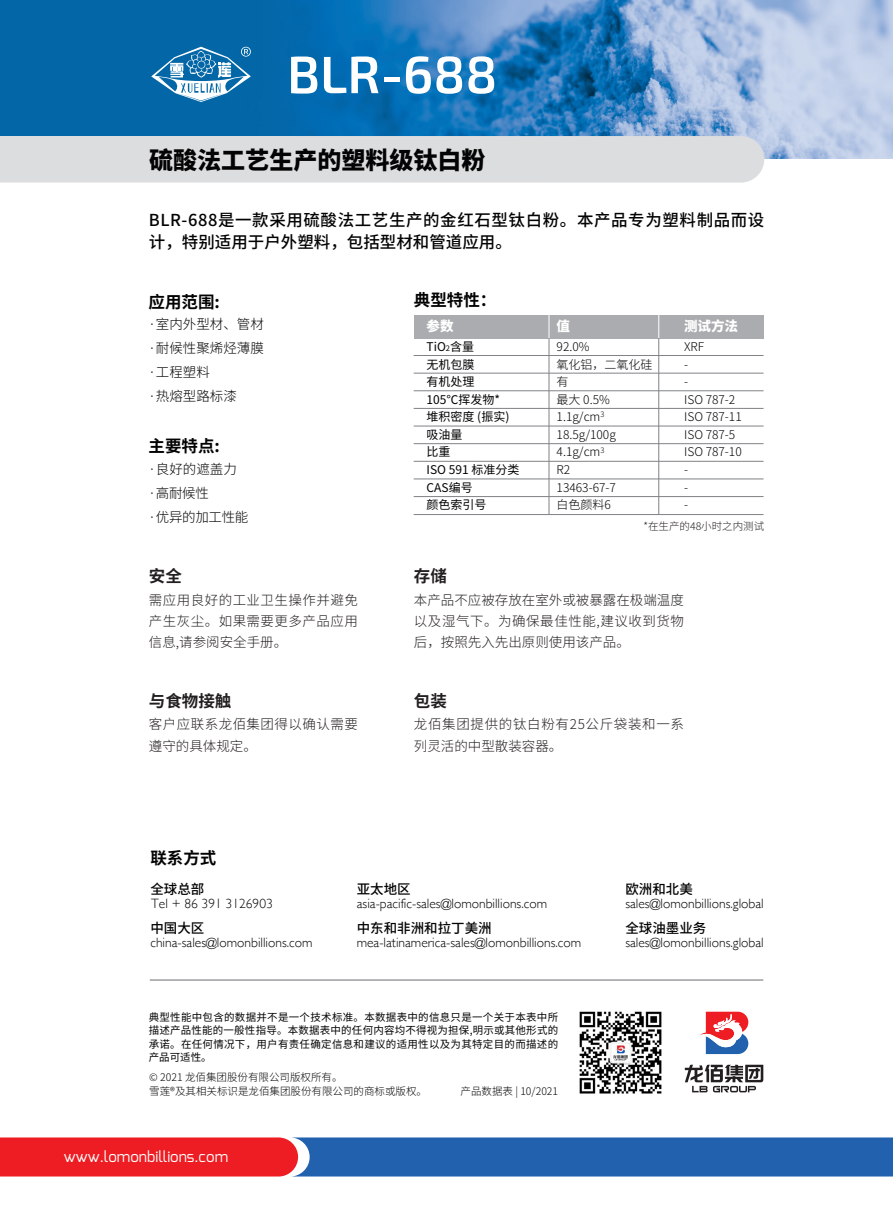
<style>
.page{position:relative;width:893px;height:1212px;background:#fff}
.page>*{position:absolute;margin:0;border:0;box-sizing:border-box;transform-origin:0 0}
.t1{font:600 52.5px "Exo 2";color:#fff}
.t2{font:800 24px "Source Han Sans CN";color:#030303}
.t3{font:500 16.5px/22.5px "Source Han Sans CN";letter-spacing:.035em;color:#030303}
.t4{font:700 16.5px "Source Han Sans CN";color:#030303}
.t5{font:700 16.5px "Source Han Sans CN";color:#231f20}
.t6{font:15px "Exo";color:#fff}
.t7{font:300 13.5px "Gill Sans";color:#030303}
.t8{font:300 13.5px/21px "Source Han Sans CN";letter-spacing:.035em;color:#231f20;text-align:justify}
.t9{font:500 13.5px "Source Han Sans CN";color:#030303}
.t10{font:300 13.5px/24px "Source Han Sans CN";color:#030303}
.t11{font:300 13.5px/24px "Source Han Sans CN";letter-spacing:-.025em;color:#030303}
.t12{font:800 13.5px "Source Han Sans CN";color:#fff}
.t13{font:300 12px/17.5px "Source Han Sans CN";color:#030303}
.t14{font:12px/17.5px "Source Han Sans CN";color:#030303}
.t15{font:10.5px/13.5px "Source Han Sans CN";letter-spacing:.025em;color:#030303;text-align:justify}
.t16{font:300 10.5px/13.5px "Source Han Sans CN";color:#030303}
.t17{font:300 10.5px "Source Han Sans CN";color:#231f20}
.s1{font-size:7.5px}
</style>
<div class="page">
<img style="left:0;top:0;width:893px;height:158px">
<svg style="left:0;top:1137px;width:893px;height:39px;background:#694e82"></svg>
<div style="left:0;top:136px;width:764px;height:47px;background:#dcdddf"></div>
<svg style="left:151px;top:47px;width:100px;height:55px"></svg>
<div style="left:414px;top:315px;width:349px;height:23px;background:#aaacaf"></div>
<hr style="left:414px;top:355px;width:349px;height:1px;background:#808285">
<hr style="left:414px;top:373px;width:349px;height:1px;background:#808285">
<hr style="left:414px;top:390px;width:349px;height:1px;background:#808285">
<hr style="left:414px;top:408px;width:349px;height:1px;background:#808285">
<hr style="left:414px;top:426px;width:349px;height:1px;background:#808285">
<hr style="left:414px;top:443px;width:349px;height:1px;background:#808285">
<hr style="left:414px;top:461px;width:349px;height:1px;background:#808285">
<hr style="left:414px;top:479px;width:349px;height:1px;background:#808285">
<hr style="left:414px;top:496px;width:349px;height:1px;background:#808285">
<hr style="left:414px;top:514px;width:349px;height:1px;background:#808285">
<hr style="left:549px;top:338px;width:1px;height:176px;background:#808285">
<svg style="left:549px;top:315px;width:1px;height:23px"></svg>
<svg style="left:658px;top:315px;width:1px;height:23px"></svg>
<hr style="left:658px;top:338px;width:1px;height:176px;background:#808285">
<svg style="left:685px;top:1065px;width:78px;height:27px"></svg>
<svg style="left:700px;top:1012px;width:48px;height:42px"></svg>
<img style="left:579px;top:1011px;width:83px;height:83px">
<hr style="left:150px;top:979px;width:613px;height:1px;background:#6c6d70">
<h1 class="t1" style="left:287px;top:44px;width:212px">BLR-688</h1>
<h2 class="t2" style="left:149px;top:147px;width:337px">硫酸法工艺生产的塑料级钛白粉</h2>
<p class="t3" style="left:149px;top:209px;width:617px">BLR-688是一款采用硫酸法工艺生产的金红石型钛白粉。本产品专为塑料制品而设计，特别适用于户外塑料，包括型材和管道应用。</p>
<p class="t4" style="left:149px;top:292px;width:73px">应用范围:</p>
<p class="t10" style="left:149px;top:313px;width:117px">·室内外型材、管材·耐候性聚烯烃薄膜·工程塑料<br>·热熔型路标漆</p>
<p class="t4" style="left:149px;top:437px;width:73px">主要特点:</p>
<p class="t11" style="left:149px;top:457px;width:101px">·良好的遮盖力<br>·高耐候性<br>·优异的加工性能</p>
<p class="t5" style="left:149px;top:567px;width:34px">安全</p>
<p class="t8" style="left:149px;top:590px;width:211px">需应用良好的工业卫生操作并避免产生灰尘。如果需要更多产品应用信息,请参阅安全手册。</p>
<p class="t5" style="left:149px;top:691px;width:84px">与食物接触</p>
<p class="t8" style="left:149px;top:714px;width:211px">客户应联系龙佰集团得以确认需要遵守的具体规定。</p>
<p class="t4" style="left:150px;top:849px;width:67px">联系方式</p>
<p class="t4" style="left:414px;top:291px;width:84px">典型特性：</p>
<p class="t12" style="left:427px;top:319px;width:28px">参数</p>
<p class="t14" style="left:427px;top:338px;width:94px">TiO<span class="s1">2</span>含量<br>无机包膜<br>有机处理<br>105℃挥发物*<br>堆积密度 (振实)吸油量<br>比重<br>ISO 591 标准分类<br>CAS编号<br>颜色索引号</p>
<p class="t12" style="left:557px;top:319px;width:15px">值</p>
<p class="t13" style="left:557px;top:338px;width:97px">92.0%<br>氧化铝，二氧化硅有<br>最大 0.5%<br>1.1g/cm<sup>3<br></sup>18.5g/100g<br>4.1g/cm<sup>3<br></sup>R2<br>13463-67-7<br>白色颜料6</p>
<p class="t12" style="left:684px;top:319px;width:55px">测试方法</p>
<p class="t13" style="left:684px;top:338px;width:59px">XRF<br>-<br>-<br>ISO 787-2<br>ISO 787-11<br>ISO 787-5<br>ISO 787-10 -<br>-<br>-</p>
<p class="t17" style="left:643px;top:520px;width:122px">*在生产的48小时之内测试</p>
<p class="t5" style="left:414px;top:567px;width:34px">存储</p>
<p class="t8" style="left:414px;top:590px;width:272px">本产品不应被存放在室外或被暴露在极端温度以及湿气下。为确保最佳性能,建议收到货物后，按照先入先出原则使用该产品。</p>
<p class="t5" style="left:414px;top:691px;width:34px">包装</p>
<p class="t8" style="left:414px;top:714px;width:272px">龙佰集团提供的钛白粉有25公斤袋装和一系列灵活的中型散装容器。</p>
<p class="t9" style="left:150px;top:881px;width:55px">全球总部</p>
<p class="t7" style="left:151px;top:893px;width:123px">Tel + 86 391 3126903</p>
<p class="t9" style="left:150px;top:921px;width:55px">中国大区</p>
<p class="t7" style="left:150px;top:932px;width:164px">china-sales@lomonbillions.com</p>
<p class="t9" style="left:357px;top:881px;width:56px">亚太地区</p>
<p class="t7" style="left:357px;top:893px;width:192px">asia-pacific-sales@lomonbillions.com</p>
<p class="t9" style="left:357px;top:921px;width:136px">中东和非洲和拉丁美洲</p>
<p class="t7" style="left:357px;top:932px;width:226px">mea-latinamerica-sales@lomonbillions.com</p>
<p class="t15" style="left:149px;top:1010px;width:411px">典型性能中包含的数据并不是一个技术标准。本数据表中的信息只是一个关于本表中所描述产品性能的一般性指导。本数据表中的任何内容均不得视为担保,明示或其他形式的承诺。在任何情况下，用户有责任确定信息和建议的适用性以及为其特定目的而描述的产品可适性。</p>
<p class="t16" style="left:149px;top:1071px;width:279px">© 2021 龙佰集团股份有限公司版权所有。<br>雪莲®及其相关标识是龙佰集团股份有限公司的商标或版权。</p>
<p class="t6" style="left:64px;top:1147px;width:166px">www.lomonbillions.com</p>
<p class="t16" style="left:460px;top:1084px;width:99px">产品数据表 | 10/2021</p>
<p class="t9" style="left:625px;top:881px;width:69px">欧洲和北美</p>
<p class="t7" style="left:625px;top:893px;width:140px">sales@lomonbillions.global</p>
<p class="t9" style="left:625px;top:921px;width:82px">全球油墨业务</p>
<p class="t7" style="left:625px;top:932px;width:140px">sales@lomonbillions.global</p>
</div>
